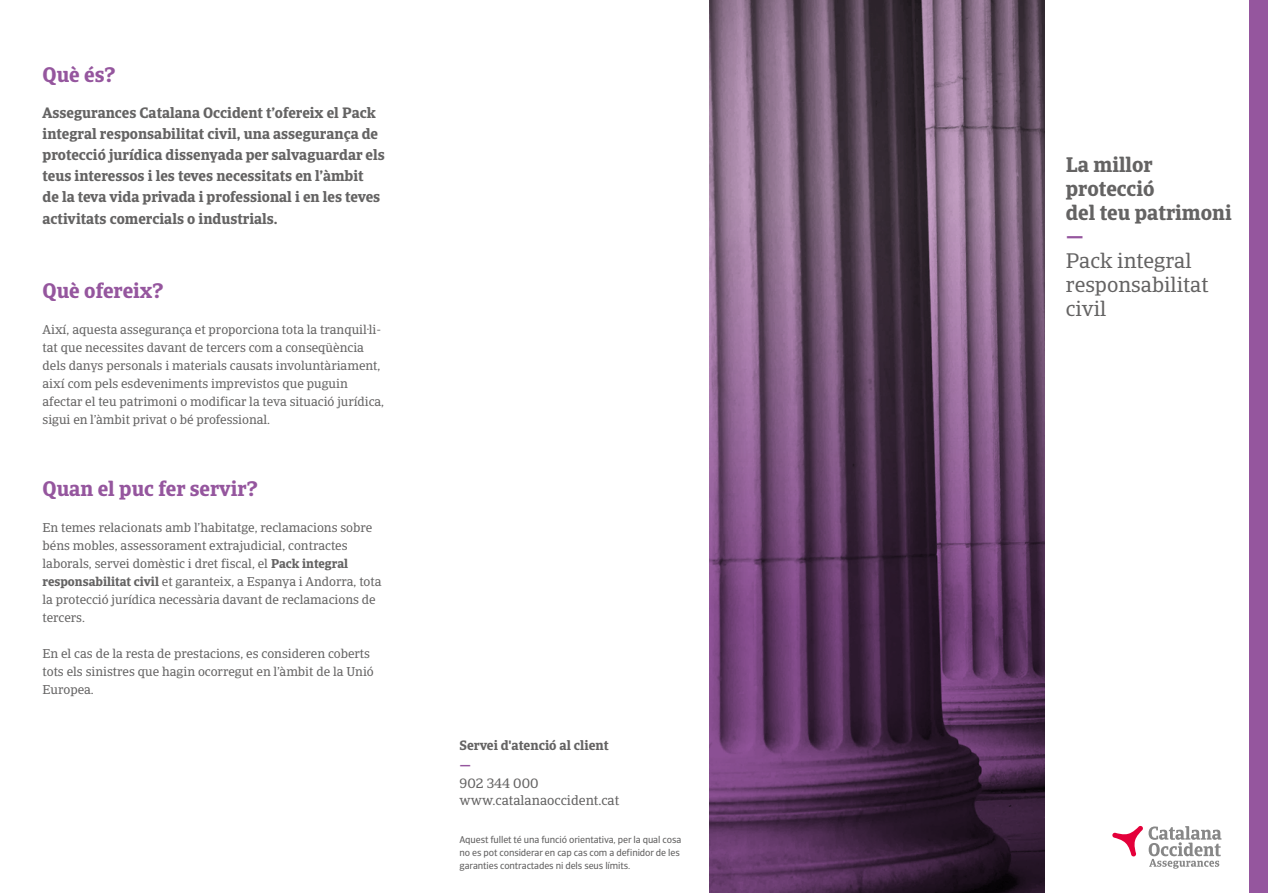
<style>
.page{position:relative;width:1268px;height:893px;background:#fff}
.page>*{position:absolute;margin:0;border:0;box-sizing:border-box;transform-origin:0 0}
.t1{font:700 21px "Catalana";color:#95569e}
.t2{font:700 21px/24px "Catalana";color:#646363}
.t3{font:21px/24px "Catalana";color:#646363}
.t4{font:700 15px/21.1px "Catalana";color:#646363}
.t5{font:13.5px/16.5px "Catalana";color:#646363}
.t6{font:700 13.5px "Catalana";color:#646363}
.t7{font:700 13.5px "Catalana";color:#95569e}
.t8{font:12.75px/18px "Catalana";color:#646363}
.t9{font:9.75px/12.8px "Catalana Sans";letter-spacing:-.01em;color:#646363}
.s1{font-weight:700}
</style>
<div class="page">
<div style="left:1248px;top:0;width:19px;height:893px;background:#95569e"></div>
<svg style="left:1148px;top:826px;width:73px;height:43px"></svg>
<svg style="left:1112px;top:826px;width:30px;height:31px"></svg>
<svg style="left:709px;top:0;width:335px;height:893px;background:#614464"></svg>
<h1 class="t1" style="left:43px;top:61px;width:74px">Què és?</h1>
<p class="t4" style="left:43px;top:103px;width:343px">Assegurances Catalana Occident t’ofereix el Pack integral responsabilitat civil, una assegurança de protecció jurídica dissenyada per salvaguardar els teus interessos i les teves necessitats en l’àmbit<br>de la teva vida privada i professional i en les teves activitats comercials o industrials.</p>
<h1 class="t1" style="left:43px;top:277px;width:122px">Què ofereix?</h1>
<p class="t8" style="left:43px;top:321px;width:343px">Així, aquesta assegurança et proporciona tota la tranquil·li&shy;tat que necessites davant de tercers com a conseqüència dels danys personals i materials causats involuntàriament, així com pels esdeveniments imprevistos que puguin afectar el teu patrimoni o modificar la teva situació jurídica, sigui en l’àmbit privat o bé professional.</p>
<h1 class="t1" style="left:43px;top:475px;width:217px">Quan el puc fer servir?</h1>
<p class="t8" style="left:43px;top:519px;width:340px">En temes relacionats amb l’habitatge, reclamacions sobre béns mobles, assessorament extrajudicial, contractes laborals, servei domèstic i dret fiscal, el <span class="s1">Pack integral responsabilitat civil</span> et garanteix, a Espanya i Andorra, tota la protecció jurídica necessària davant de reclamacions de tercers.</p>
<p class="t8" style="left:43px;top:645px;width:333px">En el cas de la resta de prestacions, es consideren coberts tots els sinistres que hagin ocorregut en l’àmbit de la Unió<br>Europea.</p>
<p class="t6" style="left:459px;top:737px;width:150px">Servei d'atenció al client</p>
<p class="t7" style="left:459px;top:757px;width:13px">—</p>
<p class="t5" style="left:459px;top:776px;width:161px">902 344 000 www.catalanaoccident.cat</p>
<p class="t9" style="left:459px;top:833px;width:223px">Aquest fullet té una funció orientativa, per la qual cosa no es pot considerar en cap cas com a definidor de les garanties contractades ni dels seus límits.</p>
<h1 class="t2" style="left:1065px;top:152px;width:167px">La millor protecció<br>del teu patrimoni</h1>
<h1 class="t1" style="left:1065px;top:223px;width:20px">—</h1>
<h1 class="t3" style="left:1065px;top:249px;width:144px">Pack integral responsabilitat civil</h1>
</div>
